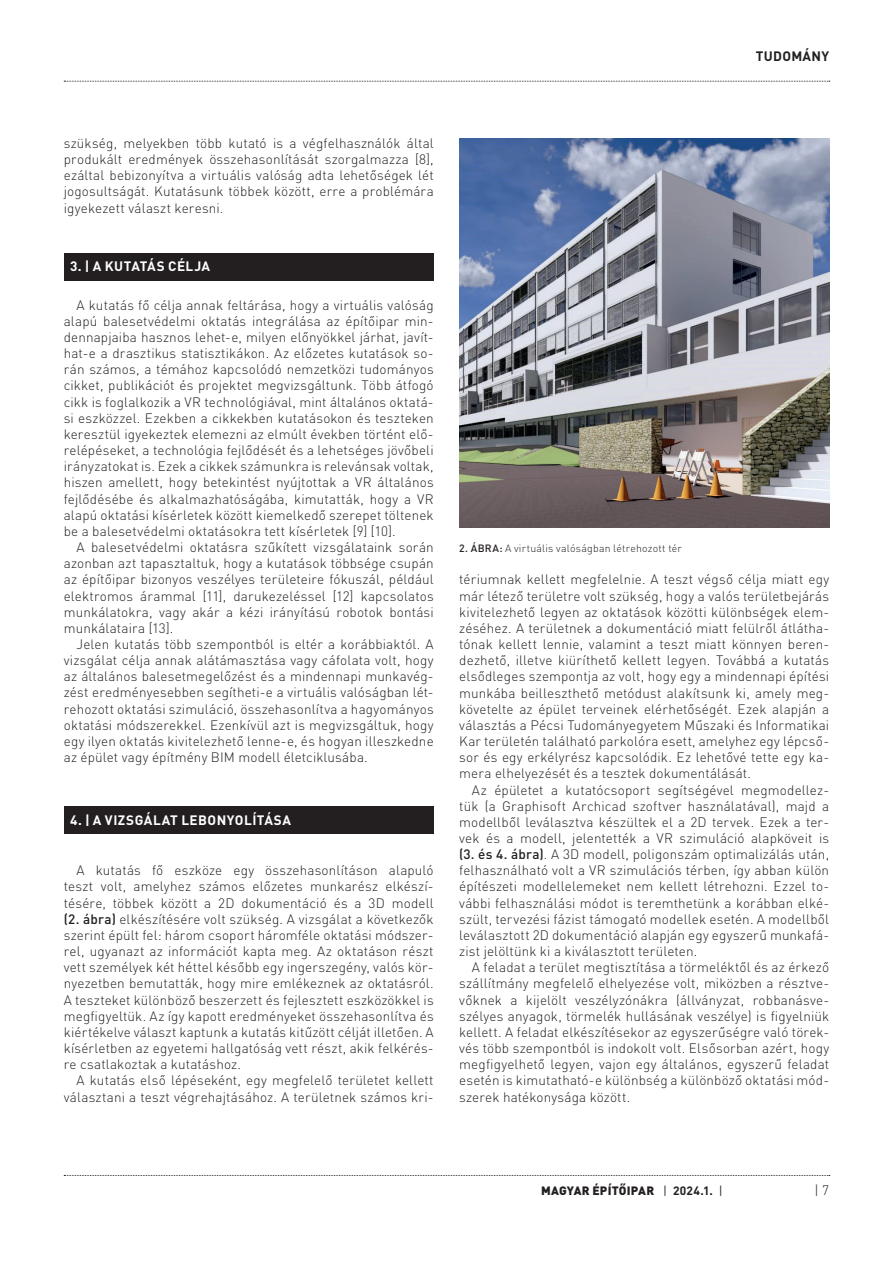
<style>
.page{position:relative;width:893px;height:1263px;background:#fff}
.page>*{position:absolute;margin:0;border:0;box-sizing:border-box;transform-origin:0 0}
.t1{font:300 13.5px/16.2px "DIN Pro";letter-spacing:.01em;color:#231f20;text-align:justify}
.t2{font:700 13.5px "DIN Pro";letter-spacing:.035em;color:#fff}
.t3{font:700 13.5px "DIN Pro";letter-spacing:.02em;color:#231f20}
.t4{font:900 12px "DIN Pro";letter-spacing:.015em;color:#231f20}
.t5{font:300 10.5px "DIN Pro";letter-spacing:.02em;color:#231f20}
.s1{font-weight:500}
.s2{font-weight:400}
.s3{font-weight:700}
</style>
<div class="page">
<svg style="left:64px;top:81px;width:766px;height:1px"></svg>
<svg style="left:64px;top:1175px;width:766px;height:1px"></svg>
<img style="left:459px;top:138px;width:370px;height:390px">
<div style="left:64px;top:253px;width:370px;height:27px;background:#231f20"></div>
<div style="left:64px;top:807px;width:370px;height:27px;background:#231f20"></div>
<p class="t3" style="left:756px;top:45px;width:75px">TUDOMÁNY</p>
<p class="t1" style="left:64px;top:134px;width:371px">szükség, melyekben több kutató is a végfelhasználók által produkált eredmények összehasonlítását szorgalmazza [8], ezáltal bebizonyítva a virtuális valóság adta lehetőségek lét jogosultságát. Kutatásunk többek között, erre a problémára igyekezett választ keresni.</p>
<p class="t2" style="left:70px;top:255px;width:141px">3. | A KUTATÁS CÉLJA</p>
<p class="t1" style="left:64px;top:295px;width:371px;text-indent:13px">A kutatás fő célja annak feltárása, hogy a virtuális valóság alapú balesetvédelmi oktatás integrálása az építőipar min&shy;dennapjaiba hasznos lehet-e, milyen előnyökkel járhat, javít&shy;hat-e a drasztikus statisztikákon. Az előzetes kutatások so&shy;rán számos, a témához kapcsolódó nemzetközi tudományos cikket, publikációt és projektet megvizsgáltunk. Több átfogó cikk is foglalkozik a VR technológiával, mint általános oktatá&shy;si eszközzel. Ezekben a cikkekben kutatásokon és teszteken keresztül igyekeztek elemezni az elmúlt években történt elő&shy;relépéseket, a technológia fejlődését és a lehetséges jövőbeli irányzatokat is. Ezek a cikkek számunkra is relevánsak voltak, hiszen amellett, hogy betekintést nyújtottak a VR általános fejlődésébe és alkalmazhatóságába, kimutatták, hogy a VR alapú oktatási kísérletek között kiemelkedő szerepet töltenek be a balesetvédelmi oktatásokra tett kísérletek [9] [10].</p>
<p class="t1" style="left:64px;top:538px;width:371px;text-indent:13px">A balesetvédelmi oktatásra szűkített vizsgálataink során azonban azt tapasztaltuk, hogy a kutatások többsége csupán az építőipar bizonyos veszélyes területeire fókuszál, például elektromos árammal [11], darukezeléssel [12] kapcsolatos munkálatokra, vagy akár a kézi irányítású robotok bontási munkálataira [13].</p>
<p class="t1" style="left:64px;top:635px;width:371px;text-indent:13px">Jelen kutatás több szempontból is eltér a korábbiaktól. A vizsgálat célja annak alátámasztása vagy cáfolata volt, hogy az általános balesetmegelőzést és a mindennapi munkavég&shy;zést eredményesebben segítheti-e a virtuális valóságban lét&shy;rehozott oktatási szimuláció, összehasonlítva a hagyományos oktatási módszerekkel. Ezenkívül azt is megvizsgáltuk, hogy egy ilyen oktatás kivitelezhető lenne-e, és hogyan illeszkedne az épület vagy építmény BIM modell életciklusába.</p>
<p class="t2" style="left:70px;top:809px;width:222px">4. | A VIZSGÁLAT LEBONYOLÍTÁSA</p>
<p class="t1" style="left:64px;top:861px;width:371px;text-indent:13px">A kutatás fő eszköze egy összehasonlításon alapuló teszt volt, amelyhez számos előzetes munkarész elkészí&shy;tésére, többek között a 2D dokumentáció és a 3D modell <span class="s1">(2. ábra)</span> elkészítésére volt szükség. A vizsgálat a következők szerint épült fel: három csoport háromféle oktatási módszer&shy;rel, ugyanazt az információt kapta meg. Az oktatáson részt vett személyek két héttel később egy ingerszegény, valós kör&shy;nyezetben bemutatták, hogy mire emlékeznek az oktatásról.<br>A teszteket különböző beszerzett és fejlesztett eszközökkel is megfigyeltük. Az így kapott eredményeket összehasonlítva és kiértékelve választ kaptunk a kutatás kitűzött célját illetően. A kísérletben az egyetemi hallgatóság vett részt, akik felkérés&shy;re csatlakoztak a kutatáshoz.</p>
<p class="t1" style="left:64px;top:1071px;width:371px;text-align:right">A kutatás első lépéseként, egy megfelelő területet kellett választani a teszt végrehajtásához. A területnek számos kri-</p>
<p class="t5" style="left:459px;top:540px;width:224px"><span class="s1">2. ÁBRA:</span> A virtuális valóságban létrehozott tér</p>
<p class="t1" style="left:459px;top:570px;width:371px">tériumnak kellett megfelelnie. A teszt végső célja miatt egy már létező területre volt szükség, hogy a valós területbejárás kivitelezhető legyen az oktatások közötti különbségek elem&shy;zéséhez. A területnek a dokumentáció miatt felülről átlátha&shy;tónak kellett lennie, valamint a teszt miatt könnyen beren&shy;dezhető, illetve kiüríthető kellett legyen. Továbbá a kutatás elsődleges szempontja az volt, hogy egy a mindennapi építési munkába beilleszthető metódust alakítsunk ki, amely meg&shy;követelte az épület terveinek elérhetőségét. Ezek alapján a választás a Pécsi Tudományegyetem Műszaki és Informatikai Kar területén található parkolóra esett, amelyhez egy lépcső&shy;sor és egy erkélyrész kapcsolódik. Ez lehetővé tette egy ka&shy;mera elhelyezését és a tesztek dokumentálását.</p>
<p class="t1" style="left:459px;top:780px;width:371px;text-indent:13px">Az épületet a kutatócsoport segítségével megmodellez&shy;tük (a Graphisoft Archicad szoftver használatával), majd a modellből leválasztva készültek el a 2D tervek. Ezek a ter&shy;vek és a modell, jelentették a VR szimuláció alapköveit is <span class="s1">(3. és 4. ábra)</span>. A 3D modell, poligonszám optimalizálás után, felhasználható volt a VR szimulációs térben, így abban külön építészeti modellelemeket nem kellett létrehozni. Ezzel to&shy;vábbi felhasználási módot is teremthetünk a korábban elké&shy;szült, tervezési fázist támogató modellek esetén. A modellből leválasztott 2D dokumentáció alapján egy egyszerű munkafá&shy;zist jelöltünk ki a kiválasztott területen.</p>
<p class="t1" style="left:459px;top:958px;width:371px;text-indent:13px">A feladat a terület megtisztítása a törmeléktől és az érkező szállítmány megfelelő elhelyezése volt, miközben a résztve&shy;vőknek a kijelölt veszélyzónákra (állványzat, robbanásve&shy;szélyes anyagok, törmelék hullásának veszélye) is figyelniük kellett. A feladat elkészítésekor az egyszerűségre való törek&shy;vés több szempontból is indokolt volt. Elsősorban azért, hogy megfigyelhető legyen, vajon egy általános, egyszerű feladat esetén is kimutatható-e különbség a különböző oktatási mód&shy;szerek hatékonysága között.</p>
<p class="t4" style="left:541px;top:1180px;width:183px">MAGYAR ÉPÍTŐIPAR <span class="s2">|</span> <span class="s3">2024.1.</span> <span class="s2">|</span></p>
<p class="t1" style="left:814px;top:1181px;width:16px">| 7</p>
</div>
